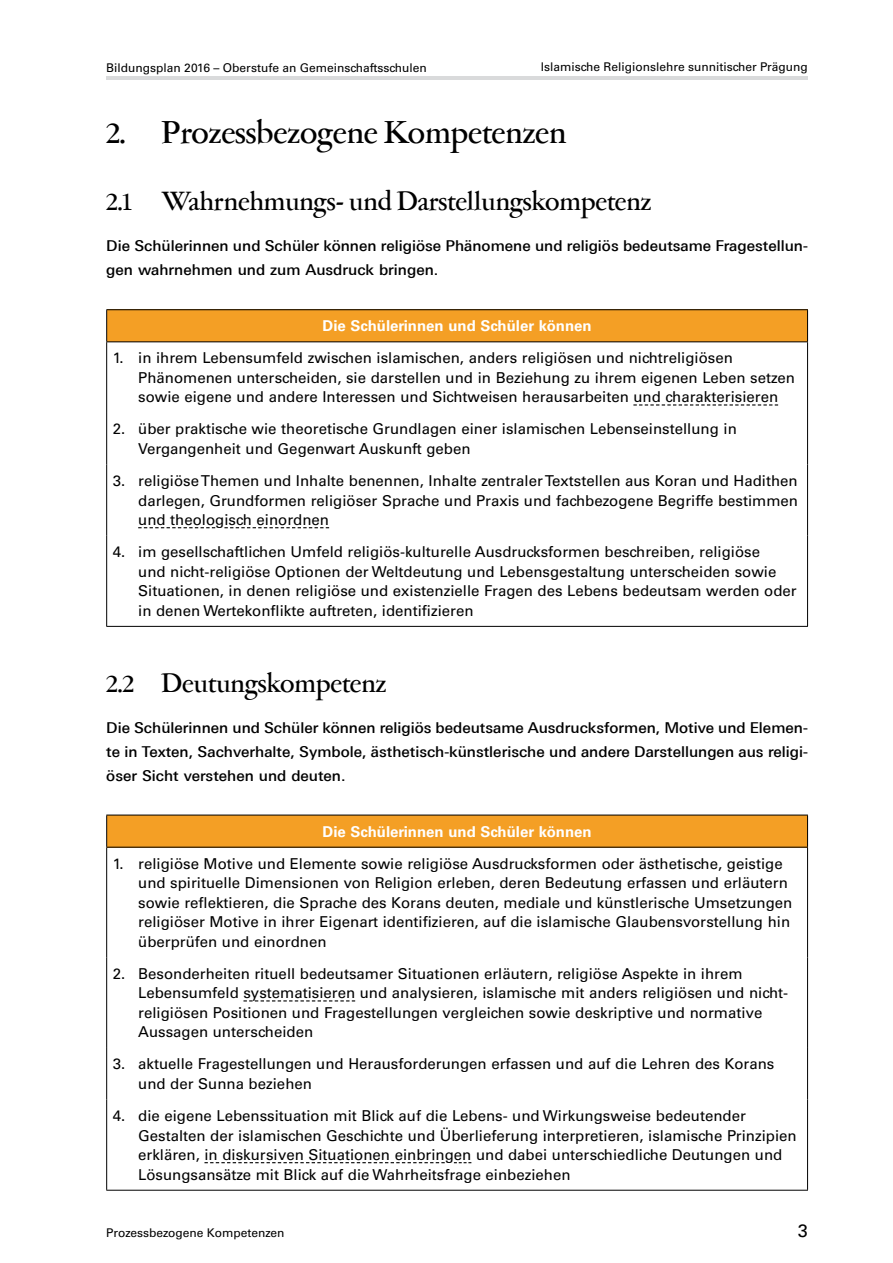
<style>
.page{position:relative;width:893px;height:1263px;background:#fff}
.page>*{position:absolute;margin:0;border:0;box-sizing:border-box;transform-origin:0 0}
.t1{font:500 36px "Garamont Amst SH";color:#000}
.t2{font:500 30px "Garamont Amst SH";color:#000}
.t3{font:18px "Univers LT Std";color:#000}
.t4{font:15px/19.5px "Univers LT Std";color:#000}
.t5{font:500 15px/24px "Linotype Univers 530";color:#000}
.t6{font:700 15px "Univers LT Std";color:#fff}
.t7{font:12px "Univers LT Std";color:#000}
</style>
<div class="page">
<hr style="left:106px;top:77px;width:702px;height:3px;background:#d9dadb">
<div style="left:107px;top:310px;width:700px;height:32px;background:#f49f25"></div>
<hr style="left:106px;top:342px;width:1px;height:71px;background:#000">
<hr style="left:807px;top:342px;width:1px;height:71px;background:#000">
<hr style="left:106px;top:413px;width:1px;height:52px;background:#000">
<hr style="left:807px;top:413px;width:1px;height:52px;background:#000">
<hr style="left:106px;top:465px;width:1px;height:71px;background:#000">
<hr style="left:807px;top:465px;width:1px;height:71px;background:#000">
<hr style="left:106px;top:536px;width:1px;height:90px;background:#000">
<hr style="left:807px;top:536px;width:1px;height:90px;background:#000">
<hr style="left:106px;top:626px;width:702px;height:1px;background:#000">
<hr style="left:106px;top:309px;width:702px;height:1px;background:#000">
<hr style="left:106px;top:310px;width:1px;height:31px;background:#000">
<hr style="left:807px;top:310px;width:1px;height:31px;background:#000">
<hr style="left:106px;top:341px;width:702px;height:1px;background:#000">
<svg style="left:633px;top:404px;width:145px;height:1px"></svg>
<svg style="left:138px;top:527px;width:77px;height:1px"></svg>
<svg style="left:224px;top:527px;width:105px;height:1px"></svg>
<div style="left:107px;top:815px;width:700px;height:32px;background:#f49f25"></div>
<hr style="left:106px;top:847px;width:1px;height:110px;background:#000">
<hr style="left:807px;top:847px;width:1px;height:110px;background:#000">
<hr style="left:106px;top:957px;width:1px;height:91px;background:#000">
<hr style="left:807px;top:957px;width:1px;height:91px;background:#000">
<hr style="left:106px;top:1048px;width:1px;height:51px;background:#000">
<hr style="left:807px;top:1048px;width:1px;height:51px;background:#000">
<hr style="left:106px;top:1099px;width:1px;height:91px;background:#000">
<hr style="left:807px;top:1099px;width:1px;height:91px;background:#000">
<hr style="left:106px;top:1190px;width:702px;height:1px;background:#000">
<hr style="left:106px;top:815px;width:702px;height:1px;background:#000">
<hr style="left:106px;top:815px;width:1px;height:32px;background:#000">
<hr style="left:807px;top:815px;width:1px;height:32px;background:#000">
<hr style="left:106px;top:847px;width:702px;height:1px;background:#000">
<svg style="left:243px;top:1000px;width:112px;height:1px"></svg>
<svg style="left:204px;top:1162px;width:241px;height:1px"></svg>
<svg style="left:454px;top:1162px;width:17px;height:1px"></svg>
<p class="t7" style="left:106px;top:61px;width:322px">Bildungsplan 2016 – Oberstufe an Gemeinschaftsschulen</p>
<p class="t7" style="left:541px;top:60px;width:269px">Islamische Religionslehre sunnitischer Prägung</p>
<h1 class="t1" style="left:106px;top:115px;width:462px">2. Prozessbezogene Kompetenzen</h1>
<h2 class="t2" style="left:106px;top:187px;width:546px">2.1 Wahrnehmungs- und Darstellungskompetenz</h2>
<p class="t5" style="left:106px;top:234px;width:703px">Die Schülerinnen und Schüler können religiöse Phänomene und religiös bedeutsame Fragestellun&shy;gen wahrnehmen und zum Ausdruck bringen.</p>
<p class="t6" style="left:323px;top:317px;width:271px">Die Schülerinnen und Schüler können</p>
<p class="t4" style="left:138px;top:348px;width:658px;text-indent:-26px">1. in ihrem Lebensumfeld zwischen islamischen, anders religiösen und nichtreligiösen<br>Phänomenen unterscheiden, sie darstellen und in Beziehung zu ihrem eigenen Leben setzen sowie eigene und andere Interessen und Sichtweisen herausarbeiten und charakterisieren</p>
<p class="t4" style="left:138px;top:419px;width:600px;text-indent:-26px">2. über praktische wie theoretische Grundlagen einer islamischen Lebenseinstellung in<br>Vergangenheit und Gegenwart Auskunft geben</p>
<p class="t4" style="left:138px;top:471px;width:661px;text-align:justify;text-indent:-26px">3. religiöse Themen und Inhalte benennen, Inhalte zentraler Textstellen aus Koran und Hadithen darlegen, Grundformen religiöser Sprache und Praxis und fachbezogene Begriffe bestimmen und theologisch einordnen</p>
<p class="t4" style="left:138px;top:542px;width:660px;text-indent:-26px">4. im gesellschaftlichen Umfeld religiös-kulturelle Ausdrucksformen beschreiben, religiöse<br>und nicht-religiöse Optionen der Weltdeutung und Lebensgestaltung unterscheiden sowie Situationen, in denen religiöse und existenzielle Fragen des Lebens bedeutsam werden oder in denen Wertekonflikte auftreten, identifizieren</p>
<h2 class="t2" style="left:106px;top:668px;width:281px">2.2 Deutungskompetenz</h2>
<p class="t5" style="left:106px;top:715px;width:703px;text-align:justify">Die Schülerinnen und Schüler können religiös bedeutsame Ausdrucksformen, Motive und Elemen&shy;te in Texten, Sachverhalte, Symbole, ästhetisch-künstlerische und andere Darstellungen aus religi&shy;öser Sicht verstehen und deuten.</p>
<p class="t6" style="left:323px;top:822px;width:271px">Die Schülerinnen und Schüler können</p>
<p class="t4" style="left:138px;top:854px;width:656px;text-indent:-26px">1. religiöse Motive und Elemente sowie religiöse Ausdrucksformen oder ästhetische, geistige und spirituelle Dimensionen von Religion erleben, deren Bedeutung erfassen und erläutern sowie reflektieren, die Sprache des Korans deuten, mediale und künstlerische Umsetzungen religiöser Motive in ihrer Eigenart identifizieren, auf die islamische Glaubensvorstellung hin überprüfen und einordnen</p>
<p class="t4" style="left:138px;top:964px;width:652px;text-indent:-26px">2. Besonderheiten rituell bedeutsamer Situationen erläutern, religiöse Aspekte in ihrem Lebensumfeld systematisieren und analysieren, islamische mit anders religiösen und nicht&shy;religiösen Positionen und Fragestellungen vergleichen sowie deskriptive und normative Aussagen unterscheiden</p>
<p class="t4" style="left:138px;top:1054px;width:638px;text-indent:-26px">3. aktuelle Fragestellungen und Herausforderungen erfassen und auf die Lehren des Korans und der Sunna beziehen</p>
<p class="t4" style="left:138px;top:1106px;width:660px;text-indent:-26px">4. die eigene Lebenssituation mit Blick auf die Lebens- und Wirkungsweise bedeutender Gestalten der islamischen Geschichte und Überlieferung interpretieren, islamische Prinzipien erklären, in diskursiven Situationen einbringen und dabei unterschiedliche Deutungen und Lösungsansätze mit Blick auf die Wahrheitsfrage einbeziehen</p>
<p class="t7" style="left:106px;top:1226px;width:180px">Prozessbezogene Kompetenzen</p>
<p class="t3" style="left:798px;top:1220px;width:12px">3</p>
</div>
